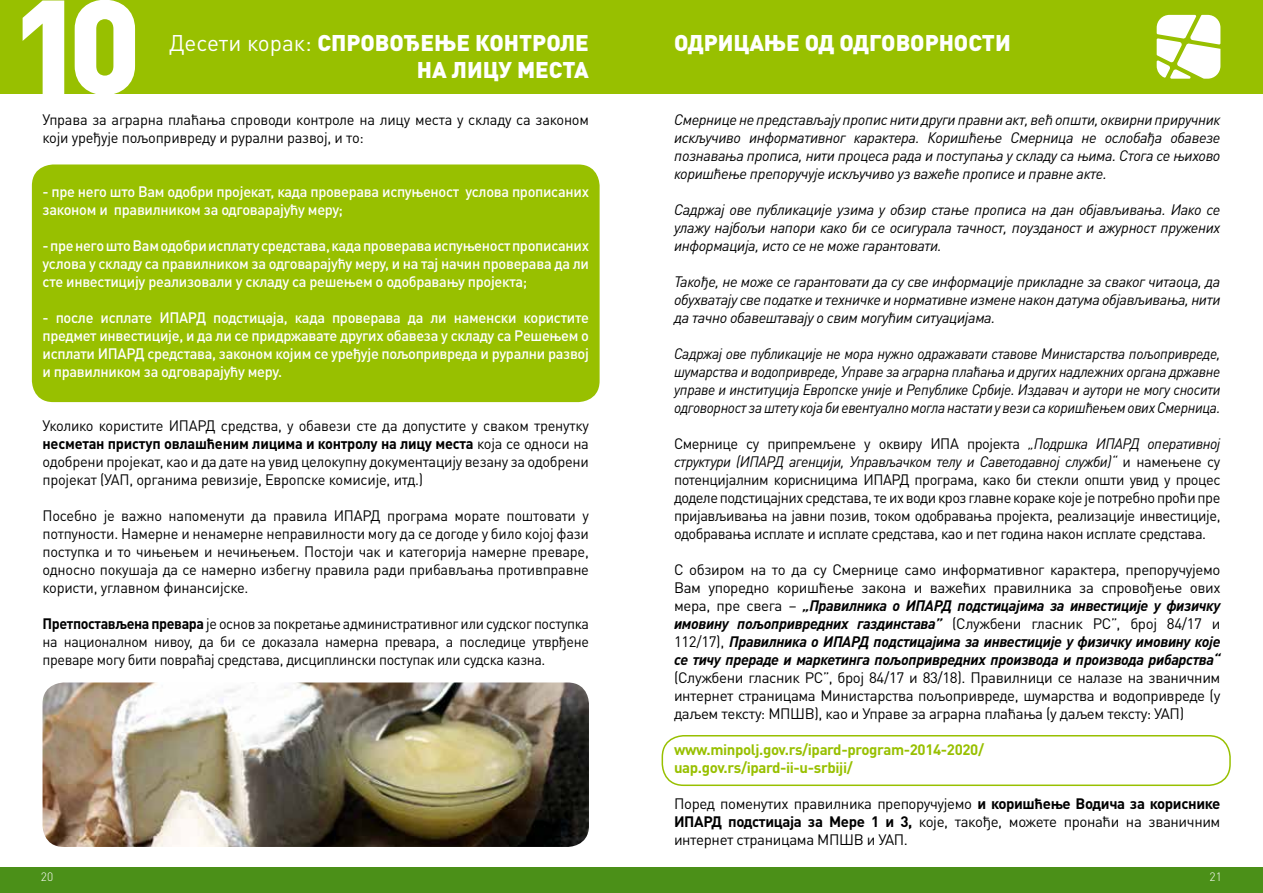
<style>
.page{position:relative;width:1263px;height:893px;background:#fff}
.page>*{position:absolute;margin:0;border:0;box-sizing:border-box;transform-origin:0 0}
.t1{font:900 131.85px "DIN Pro";color:#fff}
.t2{font:900 22.5px/27px "DIN Pro";color:#fff;text-align:right}
.t3{font:15px/18px "DIN Pro";letter-spacing:-.025em;color:#000;text-align:justify}
.t4{font:italic 15px/18px "DIN Pro";letter-spacing:-.025em;color:#000;text-align:justify}
.t5{font:500 15px/18px "DIN Pro";letter-spacing:-.02em;color:#fff;text-align:justify}
.t6{font:italic 700 15px/18px "DIN Pro";letter-spacing:-.025em;color:#000;text-align:justify}
.t7{font:italic 15px/18px "DIN Pro";letter-spacing:-.025em;color:#000;text-align:justify;scale:.95 1}
.t8{font:15px/18px "DIN Pro";letter-spacing:-.025em;color:#000;text-align:justify;scale:.95 1}
.t9{font:700 15px/18px "DIN Pro";letter-spacing:-.025em;color:#98c000}
.t10{font:300 12px "DIN Pro";color:#fff}
.s1{font-weight:400}
.s2{font-weight:700}
.s3{font-style:italic}
.s4{font-weight:400;font-style:normal}
</style>
<div class="page">
<div style="left:0;top:0;width:631px;height:94px;background:#98c000"></div>
<div style="left:631px;top:0;width:632px;height:94px;background:#98c000"></div>
<div style="left:631px;top:867px;width:632px;height:26px;background:#4b9018"></div>
<div style="left:0;top:867px;width:631px;height:26px;background:#4b9018"></div>
<div style="left:32px;top:164px;width:568px;height:238px;background:#98c000;border-radius:21px"></div>
<svg style="left:1157px;top:15px;width:63px;height:64px"></svg>
<div style="left:662px;top:735px;width:569px;height:51px;border:2px solid #98c000;border-radius:21px"></div>
<img style="left:43px;top:682px;width:546px;height:165px">
<h1 class="t1" style="left:11px;top:-67px;width:132px">10</h1>
<h2 class="t2" style="left:169px;top:27px;width:421px"><span class="s1">Десети корак:</span> СПРОВОЂЕЊЕ КОНТРОЛЕ<br>НА ЛИЦУ МЕСТА</h2>
<p class="t3" style="left:43px;top:109px;width:548px">Управа за аграрна плаћања спроводи контроле на лицу места у складу са законом који уређује пољопривреду и рурални развој, и то:</p>
<p class="t5" style="left:43px;top:181px;width:548px">- пре него што Вам одобри пројекат, када проверава испуњеност услова прописаних законом и правилником за одговарајућу меру;</p>
<p class="t5" style="left:43px;top:235px;width:548px">- пре него што Вам одобри исплату средстава, када проверава испуњеност прописаних услова у складу са правилником за одговарајућу меру, и на тај начин проверава да ли сте инвестицију реализовали у складу са решењем о одобравању пројекта;</p>
<p class="t5" style="left:43px;top:307px;width:548px">- после исплате ИПАРД подстицаја, када проверава да ли наменски користите предмет инвестиције, и да ли се придржавате других обавеза у складу са Решењем о исплати ИПАРД средстава, законом којим се уређује пољопривреда и рурални развој и правилником за одговарајућу меру.</p>
<p class="t3" style="left:43px;top:415px;width:548px">Уколико користите ИПАРД средства, у обавези сте да допустите у сваком тренутку <span class="s2">несметан приступ овлашћеним лицима и контролу на лицу места</span> која се односи на одобрени пројекат, као и да дате на увид целокупну документацију везану за одобрени пројекат (УАП, органима ревизије, Европске комисије, итд.)</p>
<p class="t3" style="left:43px;top:505px;width:548px">Посебно је важно напоменути да правила ИПАРД програма морате поштовати у потпуности. Намерне и ненамерне неправилности могу да се догоде у било којој фази поступка и то чињењем и нечињењем. Постоји чак и категорија намерне преваре, односно покушаја да се намерно избегну правила ради прибављања противправне користи, углавном финансијске.</p>
<p class="t8" style="left:43px;top:613px;width:577px"><span class="s2">Претпостављена превара</span> је основ за покретање административног или судског поступка на националном нивоу, да би се доказала намерна превара, а последице утврђене преваре могу бити повраћај средстава, дисциплински поступак или судска казна.</p>
<h2 class="t2" style="left:674px;top:27px;width:338px">ОДРИЦАЊЕ ОД ОДГОВОРНОСТИ</h2>
<p class="t4" style="left:674px;top:109px;width:548px">Смернице не представљају пропис нити други правни акт, већ општи, оквирни приручник искључиво информативног карактера. Коришћење Смерница не ослобађа обавезе познавања прописа, нити процеса рада и поступања у складу са њима. Стога се њихово коришћење препоручује искључиво уз важеће прописе и правне акте.</p>
<p class="t4" style="left:674px;top:199px;width:548px">Садржај ове публикације узима у обзир стање прописа на дан објављивања. Иако се улажу најбољи напори како би се осигурала тачност, поузданост и ажурност пружених информација, исто се не може гарантовати.</p>
<p class="t4" style="left:674px;top:271px;width:548px">Такође, не може се гарантовати да су све информације прикладне за сваког читаоца, да обухватају све податке и техничке и нормативне измене након датума објављивања, нити да тачно обавештавају о свим могућим ситуацијама.</p>
<p class="t7" style="left:674px;top:343px;width:577px">Садржај ове публикације не мора нужно одражавати ставове Министарства пољопривреде, шумарства и водопривреде, Управе за аграрна плаћања и других надлежних органа државне управе и институција Европске уније и Републике Србије. Издавач и аутори не могу сносити одговорност за штету која би евентуално могла настати у вези са коришћењем ових Смерница.</p>
<p class="t3" style="left:674px;top:433px;width:548px">Смернице су припремљене у оквиру ИПА пројекта <span class="s3">„Подршка ИПАРД оперативној структури (ИПАРД агенцији, Управљачком телу и Саветодавној служби)“</span> и намењене су потенцијалним корисницима ИПАРД програма, како би стекли општи увид у процес доделе подстицајних средстава, те их води кроз главне кораке које је потребно проћи пре пријављивања на јавни позив, током одобравања пројекта, реализације инвестиције, одобравања исплате и исплате средстава, као и пет година након исплате средстава.</p>
<p class="t6" style="left:674px;top:559px;width:548px"><span class="s4">С обзиром на то да су Смернице само информативног карактера, препоручујемо Вам упоредно коришћење закона и важећих правилника за спровођење ових мера, пре свега –</span> „Правилника о ИПАРД подстицајима за инвестиције у физичку имовину пољопривредних газдинстава” <span class="s4">(Службени гласник РС”, број 84/17 и 112/17),</span> Правилника о ИПАРД подстицајима за инвестиције у физичку имовину које се тичу прераде и маркетинга пољопривредних производа и производа рибарства“</p>
<p class="t3" style="left:674px;top:667px;width:548px">(Службени гласник РС”, број 84/17 и 83/18). Правилници се налазе на званичним интернет страницама Министарства пољопривреде, шумарства и водопривреде (у даљем тексту: МПШВ), као и Управе за аграрна плаћања (у даљем тексту: УАП)</p>
<p class="t9" style="left:674px;top:739px;width:312px">www.minpolj.gov.rs/ipard-program-2014-2020/ uap.gov.rs/ipard-ii-u-srbiji/</p>
<p class="t3" style="left:674px;top:793px;width:548px">Поред поменутих правилника препоручујемо <span class="s2">и коришћење Водича за кориснике ИПАРД подстицаја за Мере 1 и 3,</span> које, такође, можете пронаћи на званичним интернет страницама МПШВ и УАП.</p>
<p class="t10" style="left:41px;top:867px;width:14px">20</p>
<p class="t10" style="left:1209px;top:867px;width:14px">21</p>
</div>
